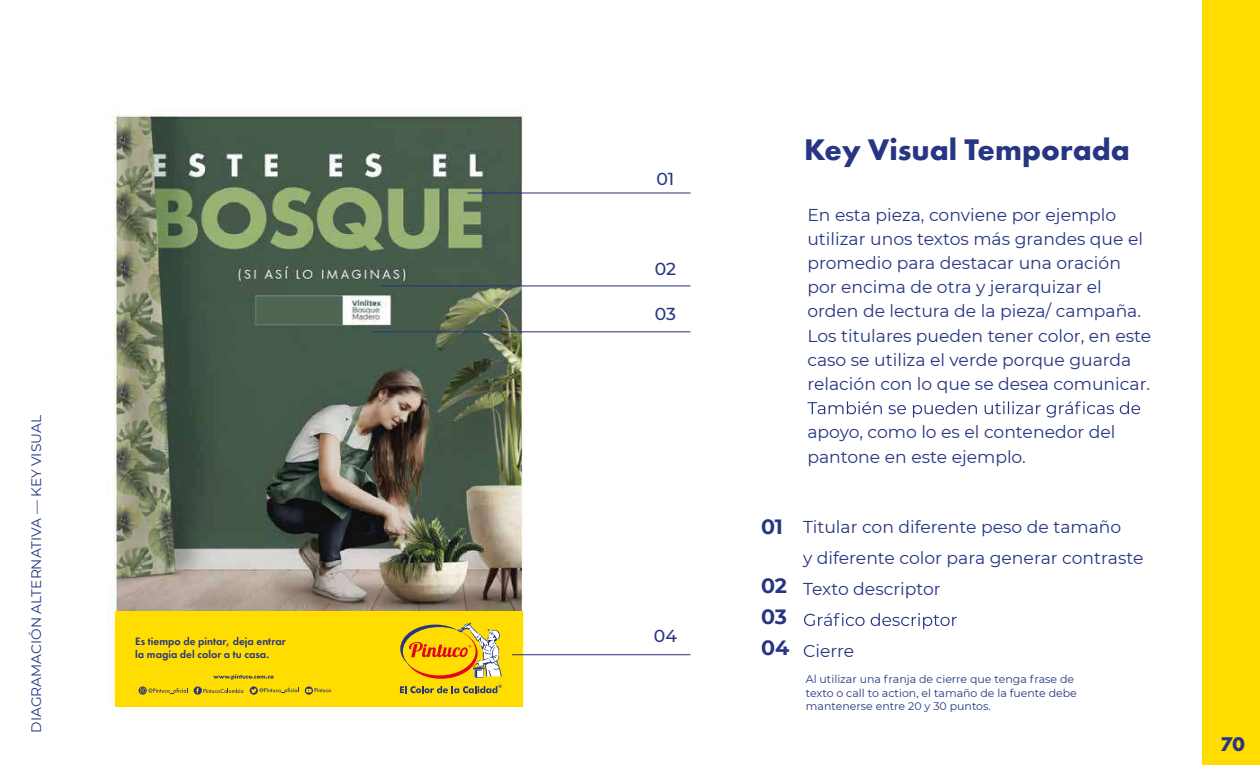
<style>
.page{position:relative;width:1260px;height:765px;background:#fff}
.page>*{position:absolute;margin:0;border:0;box-sizing:border-box;transform-origin:0 0}
.t1{font:700 31px "Futura PT";color:#273583}
.t2{font:700 20.62px/30.9px "Montserrat";letter-spacing:-.005em;color:#273583;text-align:justify}
.t3{font:700 20.62px "Futura PT";color:#273583}
.t4{font:500 17.38px "Montserrat";color:#273583}
.t5{font:17.25px/24.1px "Montserrat";color:#273583}
.t6{font:13.75px "Montserrat";color:#273583}
.t7{font:600 11.12px/13.4px "Futura PT";color:#273583}
.t8{font:11px/13.2px "Montserrat";color:#273583}
</style>
<div class="page">
<img style="left:106px;top:114px;width:424px;height:591px">
<div style="left:1203px;top:0;width:57px;height:765px;background:#fd0"></div>
<div style="left:115px;top:612px;width:407px;height:95px;background:#fd0"></div>
<svg style="left:213px;top:674px;width:61px;height:6px"></svg>
<svg style="left:139px;top:686px;width:49px;height:9px"></svg>
<svg style="left:250px;top:686px;width:49px;height:9px"></svg>
<svg style="left:305px;top:686px;width:26px;height:9px"></svg>
<svg style="left:194px;top:686px;width:49px;height:9px"></svg>
<svg style="left:400px;top:685px;width:102px;height:8px"></svg>
<svg style="left:400px;top:622px;width:102px;height:57px"></svg>
<hr style="left:468px;top:193px;width:222px;height:1px;background:#2b2f80">
<hr style="left:372px;top:331px;width:318px;height:1px;background:#2b2f80">
<hr style="left:381px;top:286px;width:309px;height:1px;background:#2b2f80">
<hr style="left:512px;top:654px;width:178px;height:1px;background:#2b2f80">
<svg style="left:804px;top:613px;width:153px;height:16px"></svg>
<svg style="left:807px;top:401px;width:333px;height:17px"></svg>
<p class="t6" style="left:27px;top:733px;width:319px;rotate:-90deg">DIAGRAMACIÓN ALTERNATIVA — KEY VISUAL</p>
<p class="t7" style="left:135px;top:634px;width:152px">Es tiempo de pintar, deja entrar la magia del color a tu casa.</p>
<p class="t4" style="left:656px;top:167px;width:19px">01</p>
<p class="t4" style="left:655px;top:257px;width:23px">02</p>
<p class="t4" style="left:655px;top:301px;width:23px">03</p>
<p class="t4" style="left:654px;top:624px;width:25px">04</p>
<h1 class="t1" style="left:804px;top:130px;width:327px">Key Visual Temporada</h1>
<p class="t5" style="left:807px;top:202px;width:345px">En esta pieza, conviene por ejemplo utilizar unos textos más grandes que el promedio para destacar una oración por encima de otra y jerarquizar el orden de lectura de la pieza/ campaña.<br>Los titulares pueden tener color, en este caso se utiliza el verde porque guarda relación con lo que se desea comunicar.</p>
<p class="t5" style="left:807px;top:420px;width:310px">apoyo, como lo es el contenedor del pantone en este ejemplo.</p>
<p class="t2" style="left:761px;top:510px;width:23px">01</p>
<p class="t2" style="left:761px;top:570px;width:30px">02<br>03<br>04</p>
<p class="t5" style="left:803px;top:511px;width:342px;line-height:31px">Titular con diferente peso de tamaño<br>y diferente color para generar contraste<br>Texto descriptor</p>
<p class="t5" style="left:803px;top:638px;width:53px">Cierre</p>
<p class="t8" style="left:806px;top:672px;width:273px">Al utilizar una franja de cierre que tenga frase de texto o call to action, el tamaño de la fuente debe mantenerse entre 20 y 30 puntos.</p>
<p class="t3" style="left:1220px;top:731px;width:26px">70</p>
</div>
